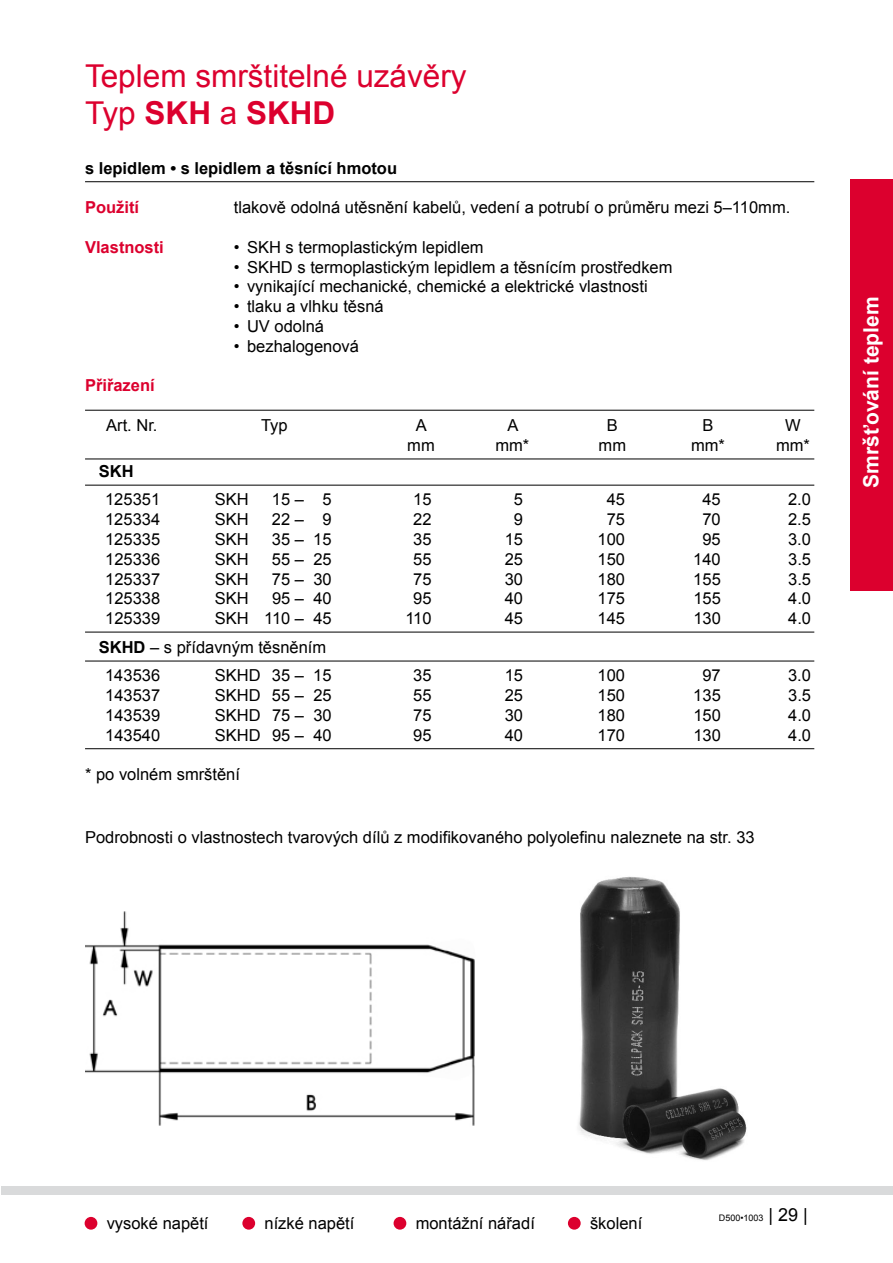
<style>
.page{position:relative;width:893px;height:1263px;background:#fff}
.page>*{position:absolute;margin:0;border:0;box-sizing:border-box;transform-origin:0 0}
.t1{font:31.5px/37.8px "Arial";color:#dc002e}
.t2{font:700 21px "Arial";color:#fff}
.t3{font:16.5px/28.3px "Arial";color:#000}
.t4{font:700 16.5px "Arial";color:#000}
.t5{font:700 16.5px "Arial";color:#dc002e}
.t6{font:9px "Arial";color:#000}
.s1{font-weight:700}
.s2{font-size:18px}
</style>
<div class="page">
<div style="left:85px;top:1217px;width:12px;height:12px;background:#dc002e;border-radius:50%"></div>
<div style="left:242px;top:1217px;width:13px;height:12px;background:#dc002e;border-radius:50%"></div>
<div style="left:394px;top:1217px;width:12px;height:12px;background:#dc002e;border-radius:50%"></div>
<div style="left:568px;top:1217px;width:13px;height:12px;background:#dc002e;border-radius:50%"></div>
<div style="left:2px;top:1186px;width:891px;height:8px;background:#d9dadb"></div>
<div style="left:850px;top:180px;width:43px;height:411px;background:#dc002e"></div>
<hr style="left:85px;top:181px;width:729px;height:1px;background:#000">
<hr style="left:85px;top:410px;width:729px;height:1px;background:#000">
<hr style="left:85px;top:459px;width:729px;height:1px;background:#000">
<hr style="left:85px;top:485px;width:729px;height:1px;background:#000">
<hr style="left:85px;top:632px;width:729px;height:1px;background:#000">
<hr style="left:85px;top:661px;width:729px;height:1px;background:#000">
<hr style="left:85px;top:748px;width:729px;height:1px;background:#000">
<img style="left:85px;top:911px;width:390px;height:215px">
<img style="left:578px;top:876px;width:169px;height:285px">
<h1 class="t1" style="left:85px;top:57px;width:383px">Teplem smrštitelné uzávěry<br>Typ <span class="s1">SKH</span> a <span class="s1">SKHD</span></h1>
<p class="t4" style="left:85px;top:157px;width:314px">s lepidlem • s lepidlem a těsnící hmotou</p>
<p class="t5" style="left:85px;top:196px;width:56px">Použití</p>
<p class="t3" style="left:234px;top:193px;width:558px">tlakově odolná utěsnění kabelů, vedení a potrubí o průměru mezi 5–110mm.</p>
<p class="t5" style="left:85px;top:236px;width:80px">Vlastnosti</p>
<p class="t3" style="left:234px;top:233px;width:251px">• SKH s termoplastickým lepidlem</p>
<p class="t3" style="left:234px;top:253px;width:440px">• SKHD s termoplastickým lepidlem a těsnícím prostředkem</p>
<p class="t3" style="left:234px;top:273px;width:415px">• vynikající mechanické, chemické a elektrické vlastnosti</p>
<p class="t3" style="left:234px;top:292px;width:151px">• tlaku a vlhku těsná</p>
<p class="t3" style="left:234px;top:312px;width:92px">• UV odolná</p>
<p class="t3" style="left:234px;top:332px;width:127px">• bezhalogenová</p>
<p class="t5" style="left:85px;top:375px;width:71px">Přiřazení</p>
<p class="t3" style="left:106px;top:411px;width:53px">Art. Nr.</p>
<p class="t3" style="left:261px;top:411px;width:28px">Typ</p>
<p class="t3" style="left:416px;top:411px;width:13px">A</p>
<p class="t3" style="left:507px;top:411px;width:13px">A</p>
<p class="t3" style="left:607px;top:411px;width:13px">B</p>
<p class="t3" style="left:703px;top:411px;width:13px">B</p>
<p class="t3" style="left:785px;top:411px;width:17px">W</p>
<p class="t3" style="left:407px;top:431px;width:29px">mm</p>
<p class="t3" style="left:495px;top:431px;width:35px">mm*</p>
<p class="t3" style="left:599px;top:431px;width:29px">mm</p>
<p class="t3" style="left:691px;top:431px;width:35px">mm*</p>
<p class="t3" style="left:776px;top:431px;width:35px">mm*</p>
<p class="t4" style="left:99px;top:460px;width:36px">SKH</p>
<p class="t3" style="left:105px;top:485px;width:57px">125351</p>
<p class="t3" style="left:215px;top:485px;width:35px">SKH</p>
<p class="t3" style="left:272px;top:485px;width:61px">15 – 5</p>
<p class="t3" style="left:413px;top:485px;width:20px">15</p>
<p class="t3" style="left:514px;top:485px;width:11px">5</p>
<p class="t3" style="left:607px;top:485px;width:20px">45</p>
<p class="t3" style="left:702px;top:485px;width:20px">45</p>
<p class="t3" style="left:788px;top:485px;width:24px">2.0</p>
<p class="t3" style="left:105px;top:505px;width:57px">125334</p>
<p class="t3" style="left:215px;top:505px;width:35px">SKH</p>
<p class="t3" style="left:272px;top:505px;width:61px">22 – 9</p>
<p class="t3" style="left:413px;top:505px;width:20px">22</p>
<p class="t3" style="left:514px;top:505px;width:11px">9</p>
<p class="t3" style="left:607px;top:505px;width:20px">75</p>
<p class="t3" style="left:702px;top:505px;width:20px">70</p>
<p class="t3" style="left:788px;top:505px;width:24px">2.5</p>
<p class="t3" style="left:105px;top:525px;width:57px">125335</p>
<p class="t3" style="left:215px;top:525px;width:35px">SKH</p>
<p class="t3" style="left:272px;top:525px;width:61px">35 – 15</p>
<p class="t3" style="left:413px;top:525px;width:20px">35</p>
<p class="t3" style="left:505px;top:525px;width:20px">15</p>
<p class="t3" style="left:598px;top:525px;width:29px">100</p>
<p class="t3" style="left:702px;top:525px;width:20px">95</p>
<p class="t3" style="left:788px;top:525px;width:24px">3.0</p>
<p class="t3" style="left:105px;top:545px;width:57px">125336</p>
<p class="t3" style="left:215px;top:545px;width:35px">SKH</p>
<p class="t3" style="left:272px;top:545px;width:61px">55 – 25</p>
<p class="t3" style="left:413px;top:545px;width:20px">55</p>
<p class="t3" style="left:505px;top:545px;width:20px">25</p>
<p class="t3" style="left:598px;top:545px;width:29px">150</p>
<p class="t3" style="left:693px;top:545px;width:29px">140</p>
<p class="t3" style="left:788px;top:545px;width:24px">3.5</p>
<p class="t3" style="left:105px;top:565px;width:57px">125337</p>
<p class="t3" style="left:215px;top:565px;width:35px">SKH</p>
<p class="t3" style="left:272px;top:565px;width:61px">75 – 30</p>
<p class="t3" style="left:413px;top:565px;width:20px">75</p>
<p class="t3" style="left:505px;top:565px;width:20px">30</p>
<p class="t3" style="left:598px;top:565px;width:29px">180</p>
<p class="t3" style="left:693px;top:565px;width:29px">155</p>
<p class="t3" style="left:788px;top:565px;width:24px">3.5</p>
<p class="t3" style="left:105px;top:584px;width:57px">125338</p>
<p class="t3" style="left:215px;top:584px;width:35px">SKH</p>
<p class="t3" style="left:272px;top:584px;width:61px">95 – 40</p>
<p class="t3" style="left:413px;top:584px;width:20px">95</p>
<p class="t3" style="left:505px;top:584px;width:20px">40</p>
<p class="t3" style="left:598px;top:584px;width:29px">175</p>
<p class="t3" style="left:693px;top:584px;width:29px">155</p>
<p class="t3" style="left:788px;top:584px;width:24px">4.0</p>
<p class="t3" style="left:105px;top:604px;width:57px">125339</p>
<p class="t3" style="left:215px;top:604px;width:118px">SKH 110 – 45</p>
<p class="t3" style="left:405px;top:604px;width:28px">110</p>
<p class="t3" style="left:505px;top:604px;width:20px">45</p>
<p class="t3" style="left:598px;top:604px;width:29px">145</p>
<p class="t3" style="left:693px;top:604px;width:29px">130</p>
<p class="t3" style="left:788px;top:604px;width:24px">4.0</p>
<p class="t3" style="left:105px;top:633px;width:223px;text-indent:-6px"><span class="s1">SKHD</span> – s přídavným těsněním<br>143536</p>
<p class="t3" style="left:215px;top:661px;width:118px">SKHD 35 – 15</p>
<p class="t3" style="left:413px;top:661px;width:20px">35</p>
<p class="t3" style="left:505px;top:661px;width:20px">15</p>
<p class="t3" style="left:598px;top:661px;width:29px">100</p>
<p class="t3" style="left:702px;top:661px;width:20px">97</p>
<p class="t3" style="left:788px;top:661px;width:24px">3.0</p>
<p class="t3" style="left:105px;top:681px;width:57px">143537</p>
<p class="t3" style="left:215px;top:681px;width:118px">SKHD 55 – 25</p>
<p class="t3" style="left:413px;top:681px;width:20px">55</p>
<p class="t3" style="left:505px;top:681px;width:20px">25</p>
<p class="t3" style="left:598px;top:681px;width:29px">150</p>
<p class="t3" style="left:693px;top:681px;width:29px">135</p>
<p class="t3" style="left:788px;top:681px;width:24px">3.5</p>
<p class="t3" style="left:105px;top:701px;width:57px">143539</p>
<p class="t3" style="left:215px;top:701px;width:118px">SKHD 75 – 30</p>
<p class="t3" style="left:413px;top:701px;width:20px">75</p>
<p class="t3" style="left:505px;top:701px;width:20px">30</p>
<p class="t3" style="left:598px;top:701px;width:29px">180</p>
<p class="t3" style="left:693px;top:701px;width:29px">150</p>
<p class="t3" style="left:788px;top:701px;width:24px">4.0</p>
<p class="t3" style="left:105px;top:721px;width:57px">143540</p>
<p class="t3" style="left:215px;top:721px;width:118px">SKHD 95 – 40</p>
<p class="t3" style="left:413px;top:721px;width:20px">95</p>
<p class="t3" style="left:505px;top:721px;width:20px">40</p>
<p class="t3" style="left:598px;top:721px;width:29px">170</p>
<p class="t3" style="left:693px;top:721px;width:29px">130</p>
<p class="t3" style="left:788px;top:721px;width:24px">4.0</p>
<p class="t3" style="left:85px;top:760px;width:156px">* po volném smrštění</p>
<p class="t3" style="left:85px;top:823px;width:671px">Podrobnosti o vlastnostech tvarových dílů z modifikovaného polyolefinu naleznete na str. 33</p>
<p class="t2" style="left:857px;top:488px;width:192px;rotate:-90deg">Smršťování teplem</p>
<p class="t3" style="left:107px;top:1209px;width:103px">vysoké napětí</p>
<p class="t3" style="left:264px;top:1209px;width:91px">nízké napětí</p>
<p class="t3" style="left:416px;top:1209px;width:121px">montážní nářadí</p>
<p class="t3" style="left:590px;top:1209px;width:54px">školení</p>
<p class="t6" style="left:719px;top:1212px;width:91px">D500•1003 <span class="s2">| 29 |</span></p>
</div>
